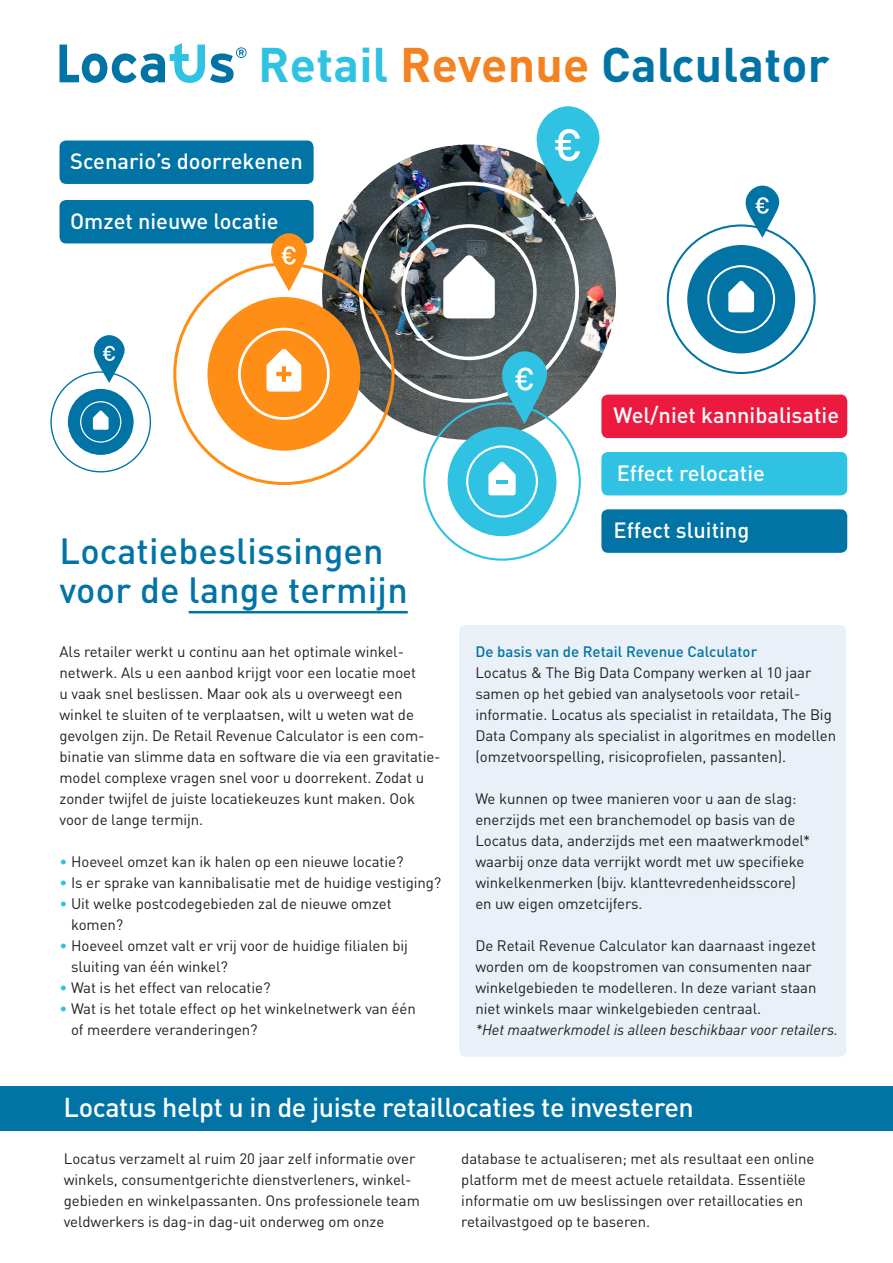
<style>
.page{position:relative;width:893px;height:1263px;background:#fff}
.page>*{position:absolute;margin:0;border:0;box-sizing:border-box;transform-origin:0 0}
.Grote_kop{font:700 48px "DIN";letter-spacing:.005em;color:#0174a5}
.Grote_kop-2{font:500 36px/39px "DIN";letter-spacing:.005em;color:#0174a5}
.Grote_kop-3{font:500 27px "DIN";letter-spacing:-.015em;color:#fff}
.t1{font:500 21.9px "DIN";color:#fff}
.Grote_kop-4{font:15px/21px "DIN";letter-spacing:-.005em;color:#231f20}
.Grote_kop-5{font:italic 15px "DIN";letter-spacing:-.005em;color:#231f20}
.Grote_kop-6{font:500 15px "DIN";color:#0174a5}
.s1{color:#2fc2e2}
.s2{color:#f58220}
</style>
<div class="page">
<div style="left:459px;top:625px;width:387px;height:432px;background:#e9f0f7;border-radius:6px"></div>
<div style="left:687px;top:245px;width:108px;height:108px;background:#0174a5;border-radius:50%"></div>
<div style="left:707px;top:265px;width:68px;height:68px;border:2px solid #fff;border-radius:50%"></div>
<svg style="left:728px;top:281px;width:26px;height:31px"></svg>
<svg style="left:746px;top:186px;width:33px;height:52px"></svg>
<div style="left:60px;top:140px;width:254px;height:44px;background:#0174a5;border-radius:7px"></div>
<div style="left:60px;top:200px;width:254px;height:43px;background:#0174a5;border-radius:7px"></div>
<svg style="left:60px;top:43px;width:187px;height:40px"></svg>
<div style="left:0;top:1086px;width:893px;height:45px;background:#0174a5"></div>
<hr style="left:189px;top:611px;width:219px;height:2px;background:#0174a5">
<div style="left:601px;top:395px;width:246px;height:43px;background:#ed1a40;border-radius:7px"></div>
<div style="left:601px;top:509px;width:246px;height:44px;background:#0174a5;border-radius:7px"></div>
<div style="left:601px;top:452px;width:246px;height:43px;background:#2fc2e2;border-radius:7px"></div>
<div style="left:68px;top:389px;width:66px;height:66px;background:#0174a5;border-radius:50%"></div>
<div style="left:80px;top:401px;width:41px;height:42px;border:1px solid #fff;border-radius:50%"></div>
<svg style="left:93px;top:410px;width:16px;height:20px"></svg>
<svg style="left:94px;top:335px;width:31px;height:48px"></svg>
<img style="left:322px;top:144px;width:294px;height:296px">
<div style="left:401px;top:224px;width:136px;height:136px;border:4px solid #fff;border-radius:50%"></div>
<svg style="left:443px;top:255px;width:52px;height:63px"></svg>
<svg style="left:537px;top:106px;width:63px;height:102px"></svg>
<div style="left:207px;top:297px;width:153px;height:154px;background:#ff8e16;border-radius:50%"></div>
<div style="left:238px;top:328px;width:92px;height:92px;border:3px solid #fff;border-radius:50%"></div>
<svg style="left:271px;top:233px;width:36px;height:58px"></svg>
<svg style="left:267px;top:349px;width:34px;height:43px"></svg>
<div style="left:448px;top:427px;width:108px;height:109px;background:#2fc2e2;border-radius:50%"></div>
<div style="left:466px;top:445px;width:72px;height:73px;border:2px solid #fff;border-radius:50%"></div>
<svg style="left:502px;top:351px;width:45px;height:73px;background:#4da7ba"></svg>
<svg style="left:488px;top:462px;width:28px;height:33px"></svg>
<p class="Grote_kop" style="left:258px;top:34px;width:573px"><span class="s1">Retail</span> <span class="s2">Revenue</span> Calculator</p>
<p class="t1" style="left:70px;top:147px;width:234px">Scenario’s doorrekenen</p>
<p class="t1" style="left:70px;top:207px;width:210px">Omzet nieuwe locatie</p>
<p class="Grote_kop-2" style="left:60px;top:530px;width:350px">Locatiebeslissingen voor de lange termijn</p>
<p class="Grote_kop-4" style="left:60px;top:641px;width:358px">Als retailer werkt u continu aan het optimale winkel&shy;netwerk. Als u een aanbod krijgt voor een locatie moet</p>
<p class="Grote_kop-4" style="left:60px;top:683px;width:383px">u vaak snel beslissen. Maar ook als u overweegt een winkel te sluiten of te verplaatsen, wilt u weten wat de gevolgen zijn. De Retail Revenue Calculator is een com&shy;binatie van slimme data en software die via een gravitatie&shy;model complexe vragen snel voor u doorrekent. Zodat u zonder twijfel de juiste locatiekeuzes kunt maken. Ook voor de lange termijn.</p>
<p class="Grote_kop-4" style="left:60px;top:851px;width:346px"><span class="s1">•</span> Hoeveel omzet kan ik halen op een nieuwe locatie?</p>
<p class="Grote_kop-4" style="left:60px;top:872px;width:383px"><span class="s1">•</span> Is er sprake van kannibalisatie met de huidige vestiging?</p>
<p class="Grote_kop-4" style="left:71px;top:893px;width:322px;text-indent:-12px"><span class="s1">•</span> Uit welke postcodegebieden zal de nieuwe omzet komen?</p>
<p class="Grote_kop-4" style="left:71px;top:935px;width:338px;text-indent:-12px"><span class="s1">•</span> Hoeveel omzet valt er vrij voor de huidige filialen bij sluiting van één winkel?</p>
<p class="Grote_kop-4" style="left:60px;top:977px;width:212px"><span class="s1">•</span> Wat is het effect van relocatie?</p>
<p class="Grote_kop-4" style="left:71px;top:998px;width:346px;text-indent:-12px"><span class="s1">•</span> Wat is het totale effect op het winkelnetwerk van één of meerdere veranderingen?</p>
<p class="t1" style="left:614px;top:401px;width:227px">Wel/niet kannibalisatie</p>
<p class="t1" style="left:617px;top:459px;width:150px">Effect relocatie</p>
<p class="t1" style="left:614px;top:516px;width:137px">Effect sluiting</p>
<p class="Grote_kop-6" style="left:475px;top:642px;width:283px">De basis van de Retail Revenue Calculator</p>
<p class="Grote_kop-4" style="left:475px;top:661px;width:362px">Locatus &amp; The Big Data Company werken al 10 jaar samen op het gebied van analysetools voor retail&shy;informatie. Locatus als specialist in retaildata, The Big Data Company als specialist in algoritmes en modellen (omzetvoorspelling, risicoprofielen, passanten).</p>
<p class="Grote_kop-4" style="left:475px;top:787px;width:336px">We kunnen op twee manieren voor u aan de slag: enerzijds met een branchemodel op basis van de Locatus data, anderzijds met een maatwerkmodel* waarbij onze data verrijkt wordt met uw specifieke winkelkenmerken (bijv. klanttevredenheidsscore) en uw eigen omzetcijfers.</p>
<p class="Grote_kop-4" style="left:475px;top:934px;width:343px">De Retail Revenue Calculator kan daarnaast ingezet worden om de koopstromen van consumenten naar winkelgebieden te modelleren. In deze variant staan niet winkels maar winkelgebieden centraal.</p>
<p class="Grote_kop-5" style="left:475px;top:1020px;width:364px">*Het maatwerkmodel is alleen beschikbaar voor retailers.</p>
<p class="Grote_kop-3" style="left:64px;top:1090px;width:632px">Locatus helpt u in de juiste retaillocaties te investeren</p>
<p class="Grote_kop-4" style="left:461px;top:1148px;width:355px">database te actualiseren; met als resultaat een online platform met de meest actuele retaildata. Essentiële informatie om uw beslissingen over retaillocaties en retailvastgoed op te baseren.</p>
<p class="Grote_kop-4" style="left:64px;top:1148px;width:358px">Locatus verzamelt al ruim 20 jaar zelf informatie over winkels, consumentgerichte dienstverleners, winkel&shy;gebieden en winkelpassanten. Ons professionele team veldwerkers is dag-in dag-uit onderweg om onze</p>
</div>
